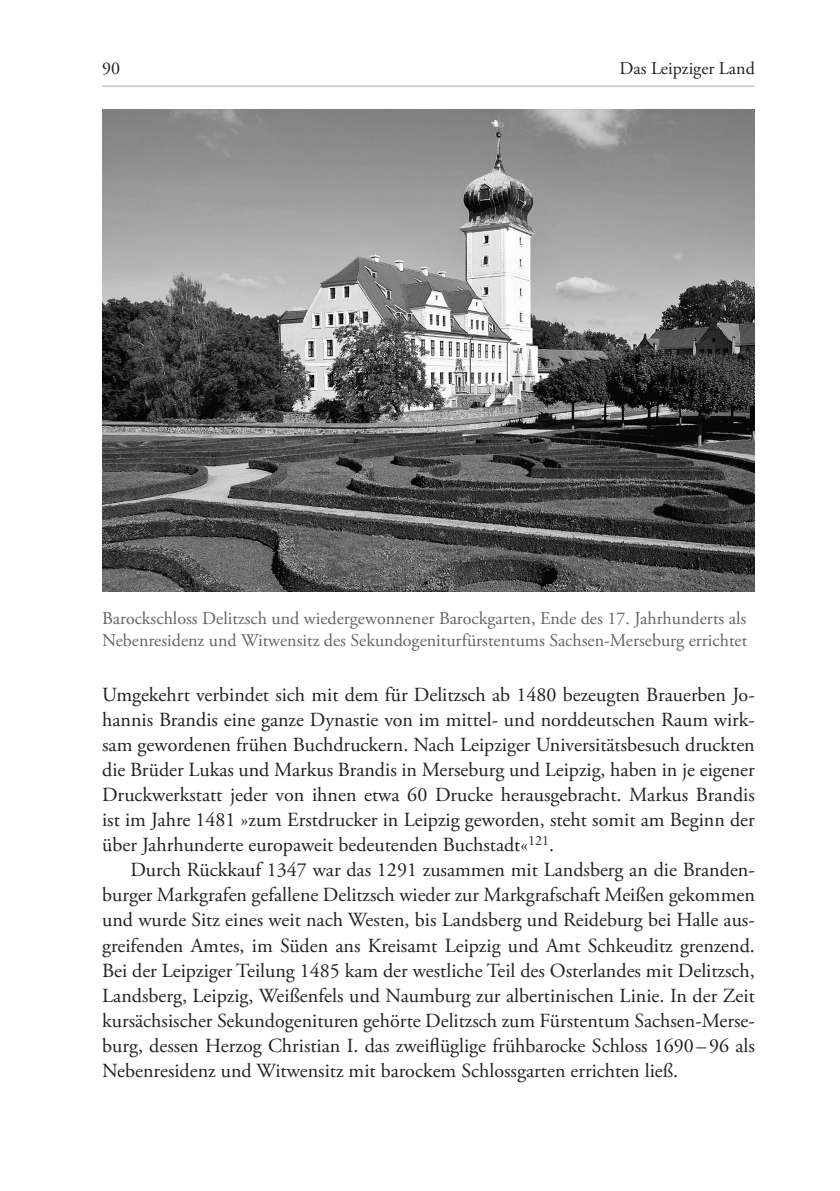
<style>
.page{position:relative;width:840px;height:1191px;background:#fff}
.page>*{position:absolute;margin:0;border:0;box-sizing:border-box;transform-origin:0 0}
.t1{font:20px/25px "Adobe Garamond Pro";color:#231f20;text-align:justify}
.t2{font:18px/21.6px "Adobe Garamond Pro";color:#636366}
.t3{font:18px "Adobe Garamond Pro";color:#231f20}
</style>
<div class="page">
<hr style="left:102px;top:86px;width:652px;height:1px;background:#a8a9ad">
<img style="left:102px;top:109px;width:652px;height:482px">
<p class="t3" style="left:102px;top:57px;width:19px">90</p>
<p class="t3" style="left:619px;top:57px;width:137px">Das Leipziger Land</p>
<p class="t2" style="left:102px;top:608px;width:646px">Barockschloss Delitzsch und wiedergewonnener Barockgarten, Ende des 17. Jahrhunderts als<br>Nebenresidenz und Witwensitz des Sekundogeniturfürstentums Sachsen-Merseburg errichtet</p>
<p class="t1" style="left:102px;top:683px;width:654px">Umgekehrt verbindet sich mit dem für Delitzsch ab 1480 bezeugten Brauerben Jo&shy;hannis Brandis eine ganze Dynastie von im mittel- und norddeutschen Raum wirk&shy;sam gewordenen frühen Buchdruckern. Nach Leipziger Universitätsbesuch druckten die Brüder Lukas und Markus Brandis in Merseburg und Leipzig, haben in je eigener Druckwerkstatt jeder von ihnen etwa 60 Drucke herausgebracht. Markus Brandis ist im Jahre 1481 »zum Erstdrucker in Leipzig geworden, steht somit am Beginn der über Jahrhunderte europaweit bedeutenden Buchstadt«<sup>121</sup>.</p>
<p class="t1" style="left:102px;top:858px;width:654px;text-indent:28px">Durch Rückkauf 1347 war das 1291 zusammen mit Landsberg an die Branden&shy;burger Markgrafen gefallene Delitzsch wieder zur Markgrafschaft Meißen gekommen und wurde Sitz eines weit nach Westen, bis Landsberg und Reideburg bei Halle aus&shy;greifenden Amtes, im Süden ans Kreisamt Leipzig und Amt Schkeuditz grenzend.<br>Bei der Leipziger Teilung 1485 kam der westliche Teil des Osterlandes mit Delitzsch, Landsberg, Leipzig, Weißenfels und Naumburg zur albertinischen Linie. In der Zeit kursächsischer Sekundogenituren gehörte Delitzsch zum Fürstentum Sachsen-Merse&shy;burg, dessen Herzog Christian I. das zweiflüglige frühbarocke Schloss 1690 –96 als Nebenresidenz und Witwensitz mit barockem Schlossgarten errichten ließ.</p>
</div>
